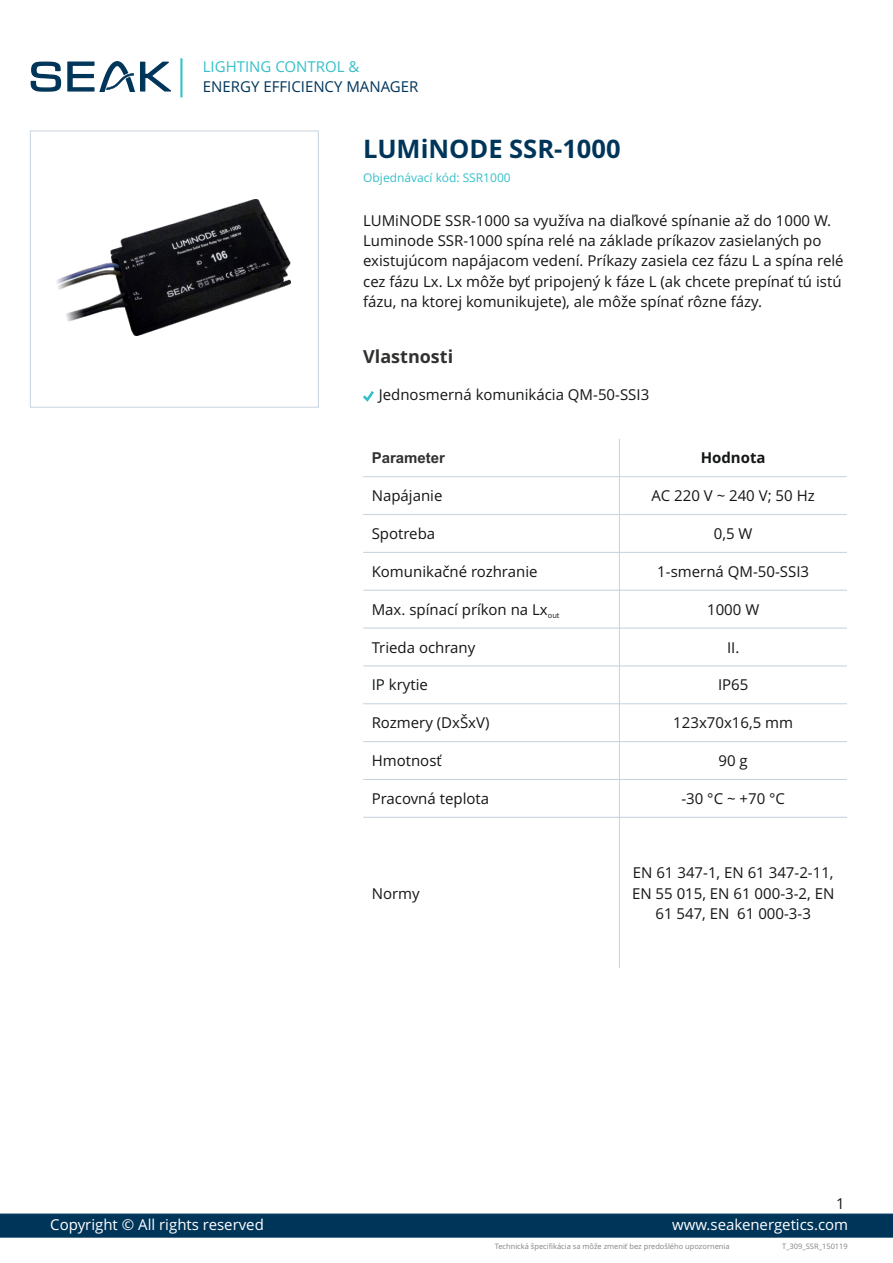
<style>
.page{position:relative;width:893px;height:1263px;background:#fff}
.page>*{position:absolute;margin:0;border:0;box-sizing:border-box;transform-origin:0 0}
.t1{font:700 25.5px "Open Sans";color:#00355a}
.t2{font:700 18px "Open Sans";color:#313130}
.t3{font:15px/20.4px "Open Sans";color:#151616}
.t4{font:15px "Open Sans";color:#fff}
.t5{font:15px "Open Sans";color:#00355a}
.t6{font:15px "Open Sans";color:#36c0ca}
.t7{font:700 15px "Arial";color:#313130}
.t8{font:700 15px "Open Sans";color:#151616}
.t9{font:12px "Open Sans";color:#36c0ca}
.t10{font:7.5px "Open Sans";color:#818281}
</style>
<div class="page">
<svg style="left:31px;top:62px;width:30px;height:30px"></svg>
<svg style="left:67px;top:61px;width:104px;height:31px"></svg>
<hr style="left:180px;top:58px;width:2px;height:39px;background:#36c0ca">
<div style="left:30px;top:131px;width:289px;height:277px;border:1px solid #c7d3de"></div>
<svg style="left:363px;top:391px;width:11px;height:11px"></svg>
<svg style="left:0;top:1213px;width:893px;height:25px;background:#093c5f"></svg>
<hr style="left:619px;top:439px;width:1px;height:529px;background:#c7d3de">
<hr style="left:363px;top:817px;width:484px;height:1px;background:#c7d3de">
<hr style="left:363px;top:779px;width:484px;height:1px;background:#c7d3de">
<hr style="left:363px;top:741px;width:484px;height:1px;background:#c7d3de">
<hr style="left:363px;top:703px;width:484px;height:1px;background:#c7d3de">
<hr style="left:363px;top:665px;width:484px;height:1px;background:#c7d3de">
<hr style="left:363px;top:627px;width:484px;height:2px;background:#c7d3de">
<hr style="left:363px;top:590px;width:484px;height:1px;background:#c7d3de">
<hr style="left:363px;top:552px;width:484px;height:1px;background:#c7d3de">
<hr style="left:363px;top:514px;width:484px;height:1px;background:#c7d3de">
<hr style="left:363px;top:476px;width:484px;height:1px;background:#c7d3de">
<img style="left:56px;top:200px;width:235px;height:136px">
<p class="t6" style="left:203px;top:60px;width:158px">LIGHTING CONTROL &amp;</p>
<p class="t5" style="left:203px;top:80px;width:217px">ENERGY EFFICIENCY MANAGER</p>
<h1 class="t1" style="left:363px;top:138px;width:259px">LUMiNODE SSR-1000</h1>
<p class="t9" style="left:363px;top:173px;width:149px">Objednávací kód: SSR1000</p>
<p class="t3" style="left:363px;top:211px;width:482px">LUMiNODE SSR-1000 sa využíva na diaľkové spínanie až do 1000 W.<br>Luminode SSR-1000 spína relé na základe príkazov zasielaných po existujúcom napájacom vedení. Príkazy zasiela cez fázu L a spína relé cez fázu Lx. Lx môže byť pripojený k fáze L (ak chcete prepínať tú istú fázu, na ktorej komunikujete), ale môže spínať rôzne fázy.</p>
<p class="t2" style="left:363px;top:349px;width:92px">Vlastnosti</p>
<p class="t3" style="left:379px;top:386px;width:272px">Jednosmerná komunikácia QM-50-SSI3</p>
<p class="t7" style="left:372px;top:452px;width:75px">Parameter</p>
<p class="t8" style="left:701px;top:452px;width:66px">Hodnota</p>
<p class="t3" style="left:372px;top:487px;width:72px">Napájanie</p>
<p class="t3" style="left:652px;top:487px;width:165px">AC 220 V ~ 240 V; 50 Hz</p>
<p class="t3" style="left:372px;top:525px;width:65px">Spotreba</p>
<p class="t3" style="left:714px;top:525px;width:40px">0,5 W</p>
<p class="t3" style="left:372px;top:563px;width:167px">Komunikačné rozhranie</p>
<p class="t3" style="left:657px;top:563px;width:153px">1-smerná QM-50-SSI3</p>
<p class="t3" style="left:372px;top:601px;width:189px">Max. spínací príkon na Lx<sub>out</sub></p>
<p class="t3" style="left:707px;top:601px;width:54px">1000 W</p>
<p class="t3" style="left:372px;top:638px;width:105px">Trieda ochrany</p>
<p class="t3" style="left:727px;top:638px;width:14px">II.</p>
<p class="t3" style="left:372px;top:676px;width:58px">IP krytie</p>
<p class="t3" style="left:718px;top:676px;width:32px">IP65</p>
<p class="t3" style="left:372px;top:714px;width:119px">Rozmery (DxŠxV)</p>
<p class="t3" style="left:673px;top:714px;width:121px">123x70x16,5 mm</p>
<p class="t3" style="left:372px;top:752px;width:72px">Hmotnosť</p>
<p class="t3" style="left:718px;top:752px;width:31px">90 g</p>
<p class="t3" style="left:372px;top:790px;width:119px">Pracovná teplota</p>
<p class="t3" style="left:681px;top:790px;width:105px">-30 °C ~ +70 °C</p>
<p class="t3" style="left:372px;top:884px;width:49px">Normy</p>
<p class="t3" style="left:632px;top:864px;width:204px;text-align:center">EN 61 347-1, EN 61 347-2-11,<br>EN 55 015, EN 61 000-3-2, EN<br>61 547, EN 61 000-3-3</p>
<p class="t3" style="left:836px;top:1194px;width:10px">1</p>
<p class="t4" style="left:50px;top:1219px;width:215px">Copyright © All rights reserved</p>
<p class="t4" style="left:672px;top:1219px;width:178px">www.seakenergetics.com</p>
<p class="t10" style="left:495px;top:1244px;width:236px">Technická špecifikácia sa môže zmeniť bez predošlého upozornenia</p>
<p class="t10" style="left:782px;top:1243px;width:67px">T_309_SSR_150119</p>
</div>
